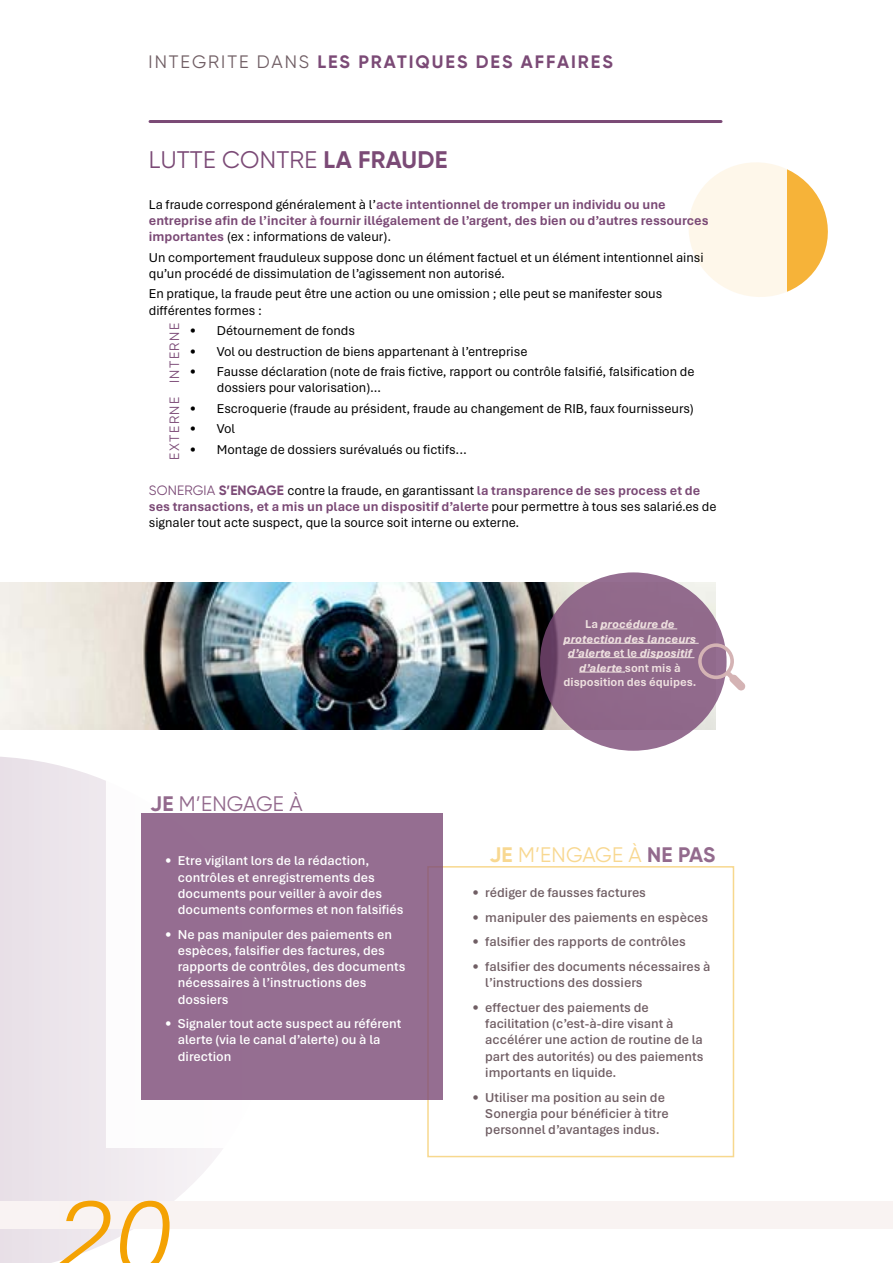
<style>
.page{position:relative;width:893px;height:1263px;background:#fff}
.page>*{position:absolute;margin:0;border:0;box-sizing:border-box;transform-origin:0 0}
.t1{font:italic 300 111px "Aptos";color:#f4a203}
.t2{font:24px "Gilroy";letter-spacing:.01em;color:#7b4a76}
.t3{font:21px "Gilroy";letter-spacing:.01em;color:#f8d891}
.t4{font:21px "Gilroy";letter-spacing:.01em;color:#936a8d}
.t5{font:700 18px "Gilroy";letter-spacing:.11em;color:#7b4a76}
.t6{font:13.5px/16.2px "Aptos";color:#000}
.t7{font:600 13.5px/16.2px "Aptos";color:#705e64}
.t8{font:600 13.5px/16.2px "Aptos";color:#fff}
.t9{font:700 13.5px/16.2px "Aptos";color:#7b4a76}
.t10{font:13.5px "Gilroy";letter-spacing:.11em;color:#7b4a76}
.t11{font:italic 800 12px/14.4px "Aptos";color:#eee0df;text-align:center}
.s1{font-weight:400;color:#705e64}
.s2{font-weight:700}
.s3{font-weight:400;color:#000}
.s4{font-family:"Gilroy";color:#7b4a76}
.s5{font-family:"Gilroy";font-weight:700;color:#7b4a76}
.s6{font-weight:700;color:#7b4a76}
.s7{font-weight:700;font-style:normal}
.s8{font-weight:700;color:#936a8d}
</style>
<div class="page">
<svg style="left:0;top:757px;width:282px;height:506px;fill:#ece6ec"></svg>
<svg style="left:787px;top:169px;width:41px;height:123px"></svg>
<div style="left:106px;top:128px;width:681px;height:1020px;background:#fff"></div>
<img style="left:0;top:582px;width:716px;height:147px">
<svg style="left:540px;top:572px;width:187px;height:179px;fill:#91698b"></svg>
<hr style="left:600px;top:629px;width:77px;height:1px;background:#eee0df">
<hr style="left:564px;top:643px;width:135px;height:1px;background:#eee0df">
<hr style="left:568px;top:657px;width:126px;height:1px;background:#eee0df">
<hr style="left:579px;top:672px;width:43px;height:1px;background:#eee0df">
<svg style="left:698px;top:643px;width:48px;height:47px"></svg>
<div style="left:427px;top:866px;width:307px;height:291px;background:#fff;border:2px solid #f6cf72"></div>
<div style="left:141px;top:814px;width:302px;height:286px;background:#956e91"></div>
<hr style="left:150px;top:120px;width:571px;height:3px;background:#7b4a76">
<div style="left:0;top:1202px;width:893px;height:27px;background:#f9f3f2"></div>
<h3 class="t5" style="left:149px;top:51px;width:466px"><span class="s1">INTEGRITE DANS</span> LES PRATIQUES DES AFFAIRES</h3>
<h2 class="t2" style="left:149px;top:145px;width:300px">LUTTE CONTRE <span class="s2">LA FRAUDE</span></h2>
<p class="t9" style="left:149px;top:196px;width:561px"><span class="s3">La fraude correspond généralement à l’</span>acte intentionnel de tromper un individu ou une entreprise afin de l’inciter à fournir illégalement de l’argent, des bien ou d’autres ressources importantes <span class="s3">(ex : informations de valeur).</span></p>
<p class="t6" style="left:149px;top:249px;width:556px">Un comportement frauduleux suppose donc un élément factuel et un élément intentionnel ainsi qu’un procédé de dissimulation de l’agissement non autorisé.</p>
<p class="t6" style="left:149px;top:285px;width:515px">En pratique, la fraude peut être une action ou une omission ; elle peut se manifester sous différentes formes :</p>
<p class="t6" style="left:190px;top:322px;width:167px">• Détournement de fonds</p>
<p class="t6" style="left:190px;top:342px;width:339px">• Vol ou destruction de biens appartenant à l’entreprise</p>
<p class="t6" style="left:217px;top:363px;width:479px;text-indent:-27px">• Fausse déclaration (note de frais fictive, rapport ou contrôle falsifié, falsification de dossiers pour valorisation)…</p>
<p class="t6" style="left:190px;top:400px;width:506px">• Escroquerie (fraude au président, fraude au changement de RIB, faux fournisseurs)</p>
<p class="t6" style="left:190px;top:420px;width:47px">• Vol</p>
<p class="t6" style="left:190px;top:440px;width:279px">• Montage de dossiers surévalués ou fictifs...</p>
<p class="t6" style="left:149px;top:481px;width:569px"><span class="s4">SONERGIA</span> <span class="s5">S’ENGAGE</span> contre la fraude, en garantissant <span class="s6">la transparence de ses process et de ses transactions, et a mis un place un dispositif d’alerte</span> pour permettre à tous ses salarié.es de signaler tout acte suspect, que la source soit interne ou externe.</p>
<p class="t10" style="left:166px;top:383px;width:62px;rotate:-90deg">INTERNE</p>
<p class="t10" style="left:166px;top:460px;width:64px;rotate:-90deg">EXTERNE</p>
<h3 class="t4" style="left:150px;top:791px;width:154px"><span class="s2">JE</span> M’ENGAGE À</h3>
<p class="t8" style="left:178px;top:852px;width:227px;text-indent:-13px">• Etre vigilant lors de la rédaction, contrôles et enregistrements des documents pour veiller à avoir des documents conformes et non falsifiés</p>
<p class="t8" style="left:178px;top:926px;width:229px;text-indent:-13px">• Ne pas manipuler des paiements en espèces, falsifier des factures, des rapports de contrôles, des documents nécessaires à l’instructions des dossiers</p>
<p class="t8" style="left:178px;top:1015px;width:225px;text-indent:-13px">• Signaler tout acte suspect au référent alerte (via le canal d’alerte) ou à la direction</p>
<h1 class="t1" style="left:54px;top:1160px;width:120px">20</h1>
<p class="t11" style="left:563px;top:617px;width:134px"><span class="s7">La</span> procédure de protection des lanceurs d’alerte <span class="s7">et le</span> dispositif d’alerte <span class="s7">sont mis à disposition des équipes.</span></p>
<h3 class="t3" style="left:489px;top:842px;width:227px"><span class="s2">JE</span> M’ENGAGE À <span class="s8">NE PAS</span></h3>
<p class="t7" style="left:472px;top:884px;width:175px">• rédiger de fausses factures</p>
<p class="t7" style="left:472px;top:909px;width:237px">• manipuler des paiements en espèces</p>
<p class="t7" style="left:472px;top:933px;width:215px">• falsifier des rapports de contrôles</p>
<p class="t7" style="left:485px;top:958px;width:227px;text-indent:-13px">• falsifier des documents nécessaires à l’instructions des dossiers</p>
<p class="t7" style="left:485px;top:999px;width:220px;text-indent:-13px">• effectuer des paiements de facilitation (c’est-à-dire visant à accélérer une action de routine de la part des autorités) ou des paiements importants en liquide.</p>
<p class="t7" style="left:485px;top:1088px;width:185px;text-indent:-13px">• Utiliser ma position au sein de<br>Sonergia pour bénéficier à titre personnel d’avantages indus.</p>
</div>
